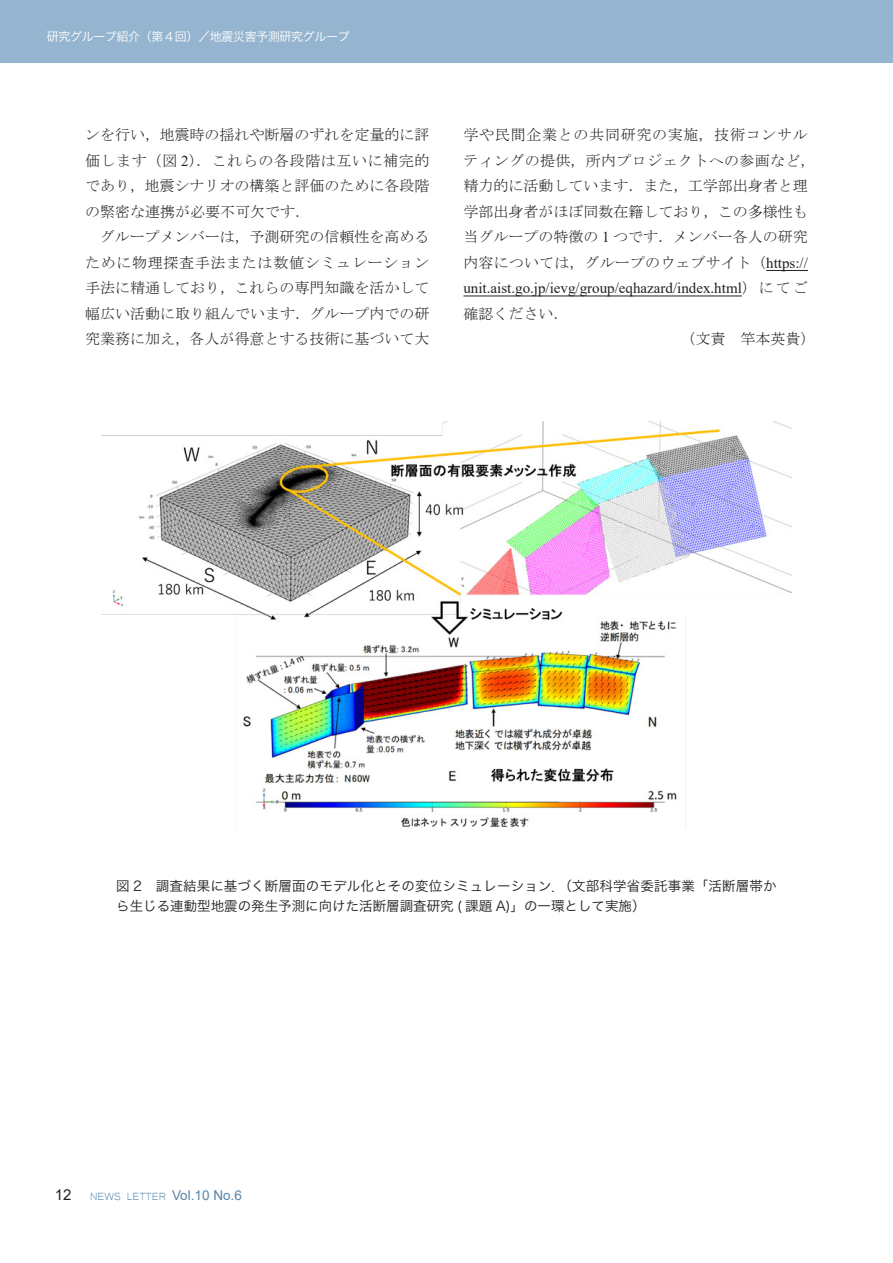
<style>
.page{position:relative;width:893px;height:1263px;background:#fff}
.page>*{position:absolute;margin:0;border:0;box-sizing:border-box;transform-origin:0 0}
.t1{font:15px/25.5px "MS Mincho";color:#231f20;text-align:justify}
.t2{font:15px "Times New Roman";color:#231f20}
.t3{font:13.5px/19.5px "Hira Kaku Pro W3";letter-spacing:.01em;color:#231f20}
.t4{font:13.5px "Microsoft Yi Baiti";color:#5483a8}
.t5{font:12px "Hira Kaku Pro W3";letter-spacing:-.03em;color:#fff}
.s1{font-family:"Times New Roman"}
.s2{font-family:"MS Mincho"}
.s3{font-family:"Arial";font-size:15px;color:#231f20}
.s4{font-family:"Arial"}
</style>
<div class="page">
<div style="left:0;top:0;width:893px;height:63px;background:#95b4cf"></div>
<hr style="left:766px;top:270px;width:42px;height:1px;background:#231f20">
<hr style="left:463px;top:296px;width:279px;height:1px;background:#231f20">
<img style="left:102px;top:422px;width:689px;height:406px">
<p class="t5" style="left:47px;top:26px;width:304px">研究グループ紹介（第４回）／地震災害予測研究グループ</p>
<p class="t1" style="left:85px;top:122px;width:346px">ンを行い，地震時の揺れや断層のずれを定量的に評価します（図 <span class="s1">2</span>）．これらの各段階は互いに補完的であり，地震シナリオの構築と評価のために各段階の緊密な連携が必要不可欠です．</p>
<p class="t1" style="left:85px;top:224px;width:346px;text-indent:15px">グループメンバーは，予測研究の信頼性を高めるために物理探査手法または数値シミュレーション手法に精通しており，これらの専門知識を活かして幅広い活動に取り組んでいます．グループ内での研究業務に加え，各人が得意とする技術に基づいて大</p>
<p class="t1" style="left:463px;top:122px;width:353px;text-align:left">学や民間企業との共同研究の実施，技術コンサルティングの提供，所内プロジェクトへの参画など，精力的に活動しています．また，工学部出身者と理学部出身者がほぼ同数在籍しており，この多様性も当グループの特徴の <span class="s1">1</span> つです．メンバー各人の研究内容については，グループのウェブサイト（<span class="s1">https://</span></p>
<p class="t2" style="left:463px;top:278px;width:346px">unit.aist.go.jp/ievg/group/eqhazard/index.html<span class="s2">）にてご</span></p>
<p class="t1" style="left:463px;top:301px;width:106px">確認ください．</p>
<p class="t1" style="left:680px;top:326px;width:136px">（文責　竿本英貴）</p>
<p class="t3" style="left:116px;top:875px;width:662px">図 2　調査結果に基づく断層面のモデル化とその変位シミュレーション．（文部科学省委託事業「活断層帯から生じる連動型地震の発生予測に向けた活断層調査研究 ( 課題 A)」の一環として実施）</p>
<p class="t4" style="left:55px;top:1188px;width:189px"><span class="s3">12</span> NEWS LETTER <span class="s4">Vol.10 No.6</span></p>
</div>
